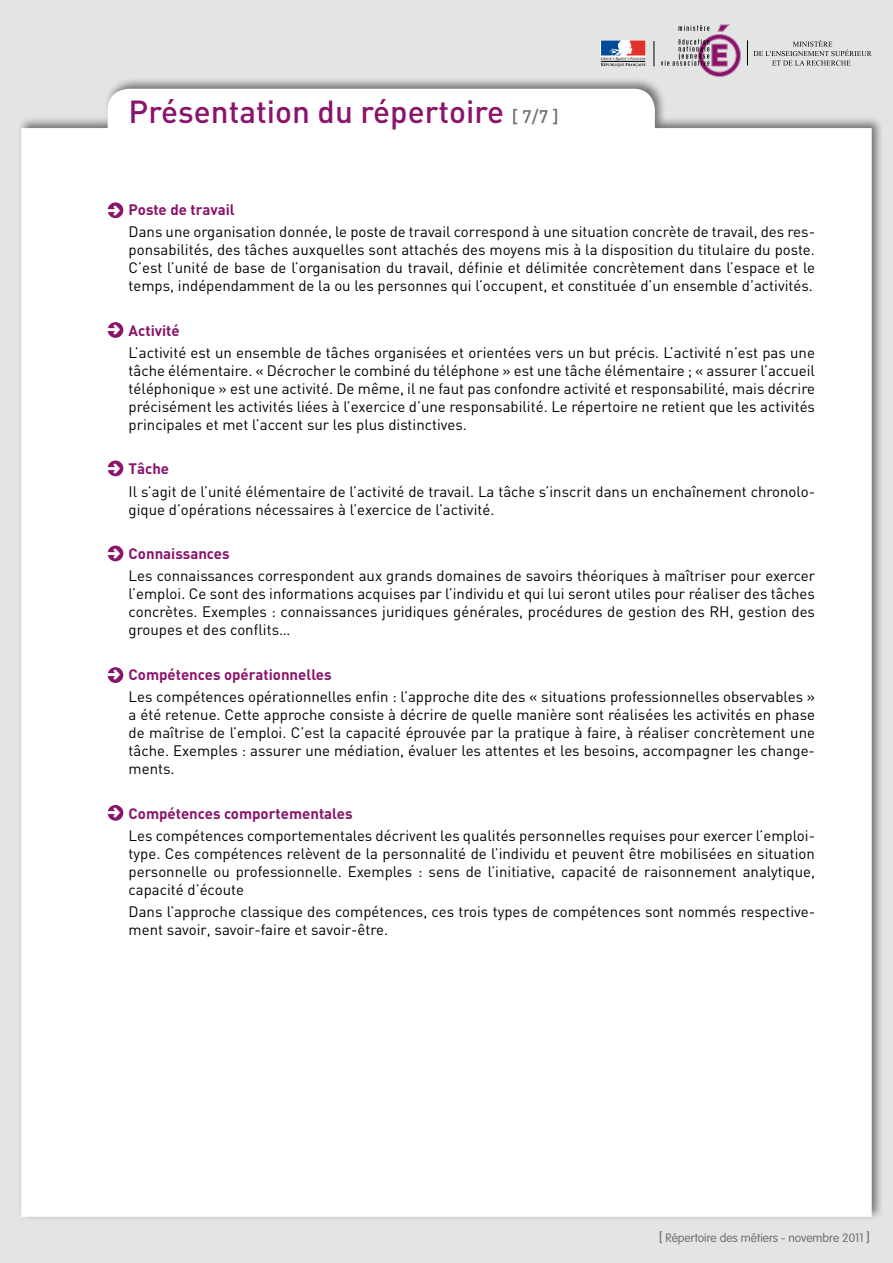
<style>
.page{position:relative;width:893px;height:1263px;background:#e3e4e4}
.page>*{position:absolute;margin:0;border:0;box-sizing:border-box;transform-origin:0 0}
.t1{font:500 31.5px "DIN";color:#89146a}
.t2{font:15px/18px "DIN";color:#000;text-align:justify}
.t3{font:700 15px "DIN";color:#89146a}
.t4{font:300 12px "VAG Rounded";color:#707172}
.s1{font-size:18px;color:#707172}
.s2{font-size:15px}
</style>
<div class="page">
<div style="left:17px;top:76px;width:867px;height:1145px;background:#000;opacity:.5"></div>
<div style="left:21px;top:89px;width:851px;height:1128px;background:#fff"></div>
<svg style="left:600px;top:40px;width:46px;height:16px"></svg>
<svg style="left:601px;top:41px;width:44px;height:26px"></svg>
<svg style="left:661px;top:24px;width:80px;height:53px"></svg>
<svg style="left:747px;top:40px;width:125px;height:26px"></svg>
<svg style="left:654px;top:41px;width:1px;height:25px"></svg>
<div style="left:108px;top:202px;width:15px;height:16px;background:#89146a;border-radius:50%"></div>
<svg style="left:108px;top:322px;width:15px;height:16px"></svg>
<div style="left:108px;top:460px;width:15px;height:16px;background:#89146a;border-radius:50%"></div>
<div style="left:108px;top:546px;width:15px;height:15px;background:#89146a;border-radius:50%"></div>
<svg style="left:108px;top:667px;width:15px;height:16px"></svg>
<svg style="left:108px;top:805px;width:15px;height:16px"></svg>
<svg style="left:107px;top:205px;width:3px;height:10px"></svg>
<svg style="left:107px;top:325px;width:13px;height:10px"></svg>
<svg style="left:107px;top:463px;width:3px;height:10px"></svg>
<svg style="left:107px;top:548px;width:3px;height:10px"></svg>
<svg style="left:107px;top:670px;width:13px;height:10px"></svg>
<svg style="left:107px;top:808px;width:13px;height:10px"></svg>
<h1 class="t1" style="left:129px;top:91px;width:432px">Présentation du répertoire <span class="s1">[ 7/7 ]</span></h1>
<p class="t3" style="left:129px;top:200px;width:108px">Poste de travail</p>
<p class="t2" style="left:129px;top:222px;width:688px">Dans une organisation donnée, le poste de travail correspond à une situation concrète de travail, des res&shy;ponsabilités, des tâches auxquelles sont attachés des moyens mis à la disposition du titulaire du poste.<br>C’est l’unité de base de l’organisation du travail, définie et délimitée concrètement dans l’espace et le temps, indépendamment de la ou les personnes qui l’occupent, et constituée d’un ensemble d’activités.</p>
<p class="t3" style="left:129px;top:320px;width:53px">Activité</p>
<p class="t2" style="left:129px;top:343px;width:688px">L’activité est un ensemble de tâches organisées et orientées vers un but précis. L’activité n’est pas une tâche élémentaire. « Décrocher le combiné du téléphone » est une tâche élémentaire ; « assurer l’accueil téléphonique » est une activité. De même, il ne faut pas confondre activité et responsabilité, mais décrire précisément les activités liées à l’exercice d’une responsabilité. Le répertoire ne retient que les activités principales et met l’accent sur les plus distinctives.</p>
<p class="t3" style="left:129px;top:459px;width:42px">Tâche</p>
<p class="t2" style="left:129px;top:482px;width:688px">Il s’agit de l’unité élémentaire de l’activité de travail. La tâche s’inscrit dans un enchaînement chronolo&shy;gique d’opérations nécessaires à l’exercice de l’activité.</p>
<p class="t3" style="left:129px;top:544px;width:102px">Connaissances</p>
<p class="t2" style="left:129px;top:567px;width:688px">Les connaissances correspondent aux grands domaines de savoirs théoriques à maîtriser pour exercer l’emploi. Ce sont des informations acquises par l’individu et qui lui seront utiles pour réaliser des tâches concrètes. Exemples : connaissances juridiques générales, procédures de gestion des RH, gestion des groupes et des conflits…</p>
<p class="t3" style="left:129px;top:665px;width:204px">Compétences opérationnelles</p>
<p class="t2" style="left:129px;top:687px;width:688px">Les compétences opérationnelles enfin : l’approche dite des « situations professionnelles observables » a été retenue. Cette approche consiste à décrire de quelle manière sont réalisées les activités en phase de maîtrise de l’emploi. C’est la capacité éprouvée par la pratique à faire, à réaliser concrètement une tâche. Exemples : assurer une médiation, évaluer les attentes et les besoins, accompagner les change&shy;ments.</p>
<p class="t3" style="left:129px;top:803px;width:225px">Compétences comportementales</p>
<p class="t2" style="left:129px;top:826px;width:688px">Les compétences comportementales décrivent les qualités personnelles requises pour exercer l’emploi&shy;type. Ces compétences relèvent de la personnalité de l’individu et peuvent être mobilisées en situation personnelle ou professionnelle. Exemples : sens de l’initiative, capacité de raisonnement analytique, capacité d’écoute</p>
<p class="t2" style="left:129px;top:902px;width:688px">Dans l’approche classique des compétences, ces trois types de compétences sont nommés respective&shy;ment savoir, savoir-faire et savoir-être.</p>
<p class="t4" style="left:659px;top:1230px;width:213px"><span class="s2">[</span> Répertoire des métiers - novembre 2011 <span class="s2">]</span></p>
</div>
